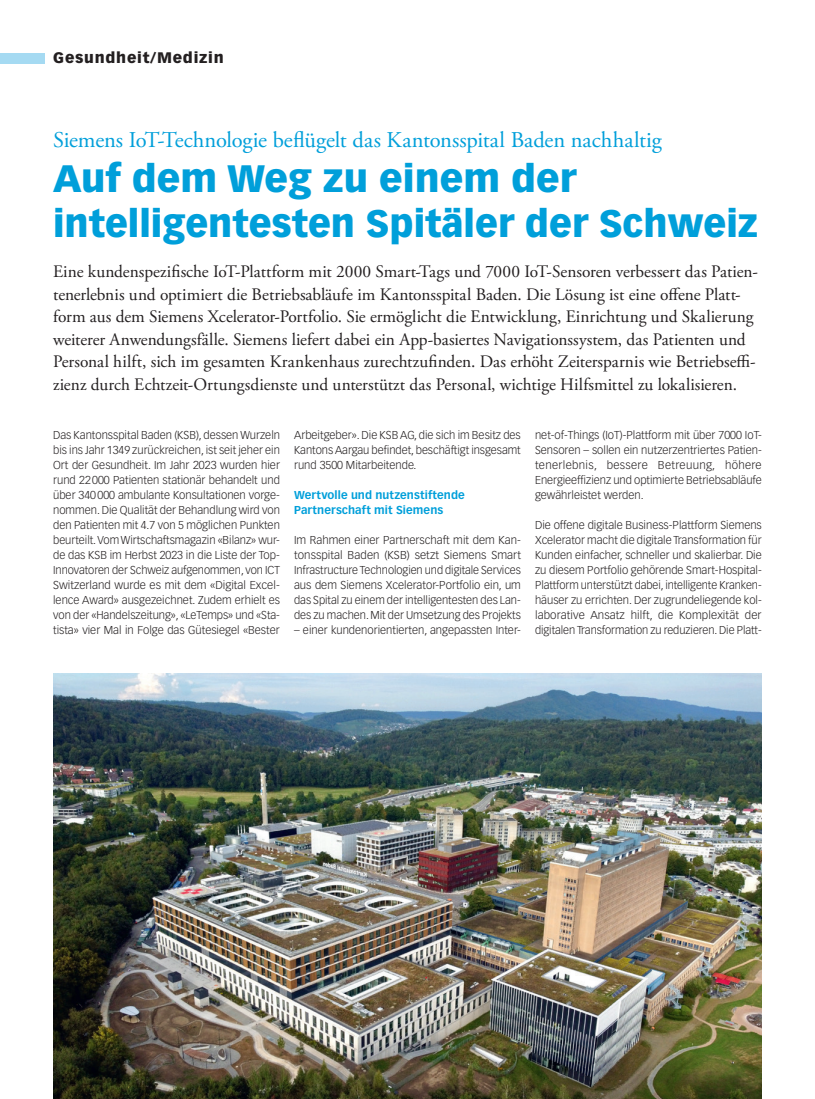
<style>
.page{position:relative;width:815px;height:1099px;background:#fff}
.page>*{position:absolute;margin:0;border:0;box-sizing:border-box;transform-origin:0 0}
.Titel_GM{font:900 37.5px/45px "Vectora LT Std";color:#009fda}
.Obertitel_GM{font:22.5px "Adobe Garamond Pro";color:#009fda}
.Lead{font:17.5px/22.5px "Adobe Garamond Pro";color:#231f20}
.t1{font:900 15px "Vectora LT Std";letter-spacing:.05em;color:#231f20}
.Lauftext{font:300 11.25px/15px "Vectora LT Std";color:#231f20;text-align:justify}
.ZT_GM{font:700 11.25px/15px "Vectora LT Std";letter-spacing:.005em;color:#009fda}
</style>
<div class="page">
<div style="left:0;top:53px;width:45px;height:10px;background:#a5daf2"></div>
<img style="left:53px;top:673px;width:709px;height:425px">
<h3 class="t1" style="left:53px;top:49px;width:172px">Gesundheit/Medizin</h3>
<p class="Obertitel_GM" style="left:53px;top:126px;width:610px">Siemens IoT-Technologie beflügelt das Kantonsspital Baden nachhaltig</p>
<p class="Titel_GM" style="left:53px;top:155px;width:706px">Auf dem Weg zu einem der intelligentesten Spitäler der Schweiz</p>
<p class="Lead" style="left:53px;top:261px;width:706px">Eine kundenspezifische IoT-Plattform mit 2000 Smart-Tags und 7000 IoT-Sensoren verbessert das Patien&shy;tenerlebnis und optimiert die Betriebsabläufe im Kantonsspital Baden. Die Lösung ist eine offene Platt&shy;form aus dem Siemens Xcelerator-Portfolio. Sie ermöglicht die Entwicklung, Einrichtung und Skalierung weiterer Anwendungsfälle. Siemens liefert dabei ein App-basiertes Navigationssystem, das Patienten und Personal hilft, sich im gesamten Krankenhaus zurechtzufinden. Das erhöht Zeitersparnis wie Betriebseffi&shy;zienz durch Echtzeit-Ortungsdienste und unterstützt das Personal, wichtige Hilfsmittel zu lokalisieren.</p>
<p class="Lauftext" style="left:53px;top:428px;width:228px">Das Kantonsspital Baden (KSB), dessen Wurzeln bis ins Jahr 1349 zurückreichen, ist seit jeher ein Ort der Gesundheit. Im Jahr 2023 wurden hier rund 22000 Patienten stationär behandelt und über 340000 ambulante Konsultationen vorge&shy;nommen. Die Qualität der Behandlung wird von den Patienten mit 4.7 von 5 möglichen Punkten beurteilt. Vom Wirtschaftsmagazin «Bilanz» wur&shy;de das KSB im Herbst 2023 in die Liste der Top-Innovatoren der Schweiz aufgenommen, von ICT Switzerland wurde es mit dem «Digital Excel&shy;lence Award» ausgezeichnet. Zudem erhielt es von der «Handelszeitung», «LeTemps» und «Sta&shy;tista» vier Mal in Folge das Gütesiegel «Bester</p>
<p class="Lauftext" style="left:294px;top:428px;width:228px">Arbeitgeber». Die KSB AG, die sich im Besitz des Kantons Aargau befindet, beschäftigt insgesamt rund 3500 Mitarbeitende.</p>
<p class="ZT_GM" style="left:294px;top:488px;width:172px">Wertvolle und nutzenstiftende<br>Partnerschaft mit Siemens</p>
<p class="Lauftext" style="left:294px;top:533px;width:228px">Im Rahmen einer Partnerschaft mit dem Kan&shy;tonsspital Baden (KSB) setzt Siemens Smart Infrastructure Technologien und digitale Services aus dem Siemens Xcelerator-Portfolio ein, um das Spital zu einem der intelligentesten des Lan&shy;des zu machen. Mit der Umsetzung des Projekts</p>
<p class="Lauftext" style="left:294px;top:623px;width:228px">– einer kundenorientierten, angepassten Inter-</p>
<p class="Lauftext" style="left:535px;top:428px;width:228px">net-of-Things (IoT)-Plattform mit über 7000 IoT-Sensoren – sollen ein nutzerzentriertes Patien&shy;tenerlebnis, bessere Betreuung, höhere Energieeffizienz und optimierte Betriebsabläufe gewährleistet werden.</p>
<p class="Lauftext" style="left:535px;top:518px;width:228px">Die offene digitale Business-Plattform Siemens Xcelerator macht die digitale Transformation für Kunden einfacher, schneller und skalierbar. Die zu diesem Portfolio gehörende Smart-Hospital-Plattform unterstützt dabei, intelligente Kranken&shy;häuser zu errichten. Der zugrundeliegende kol&shy;laborative Ansatz hilft, die Komplexität der digitalen Transformation zu reduzieren. Die Platt-</p>
</div>
